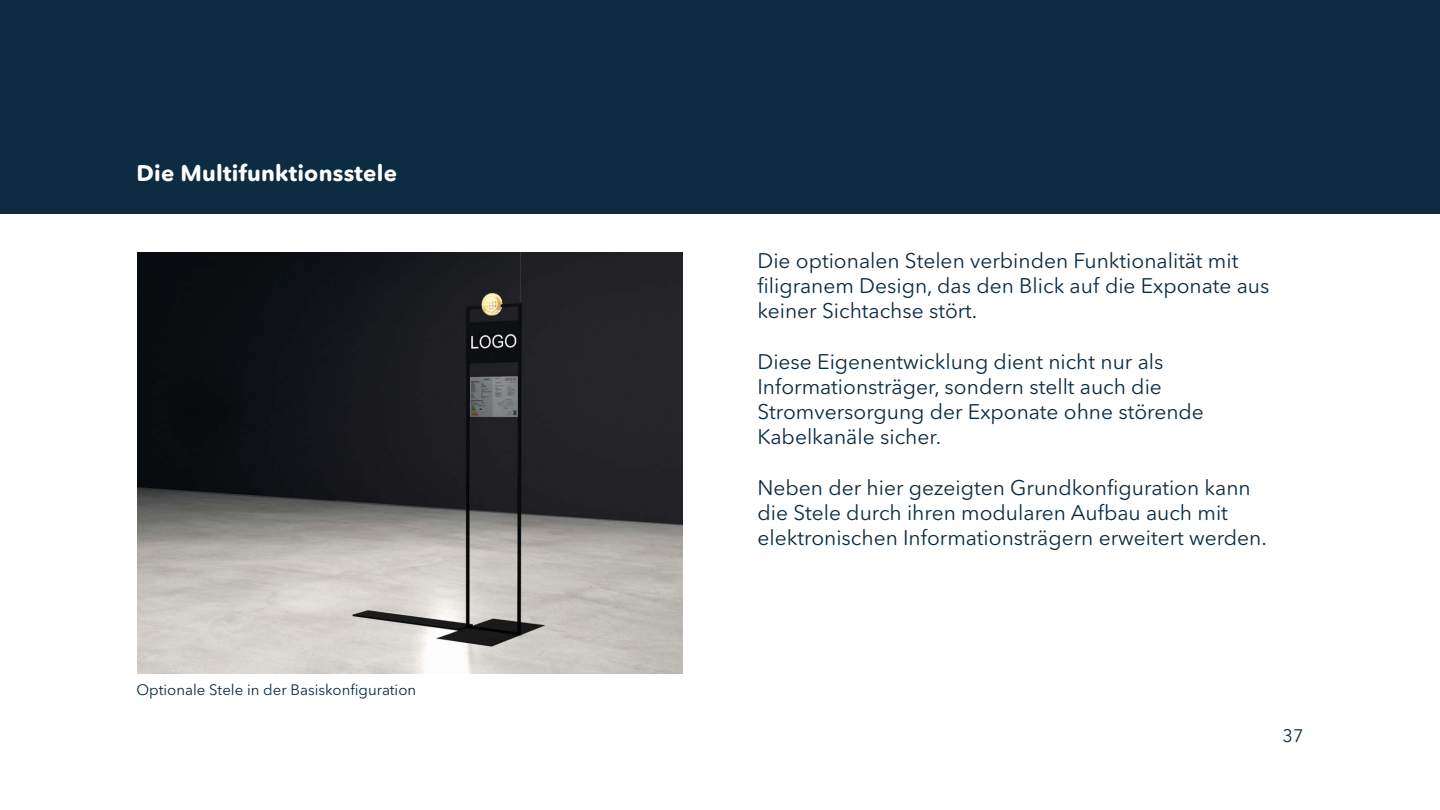
<style>
.page{position:relative;width:1440px;height:810px;background:#fff}
.page>*{position:absolute;margin:0;border:0;box-sizing:border-box;transform-origin:0 0}
.t1{font:700 22.5px "Avenir Next Rounded Pro";letter-spacing:.01em;color:#fff}
.t2{font:21px/25.2px "Avenir Next Rounded Pro";color:#0d2c41}
.t3{font:18px "Avenir Next Rounded Pro";color:#0d2c41}
.t4{font:15px "Avenir Next Rounded Pro";color:#0d2c41}
</style>
<div class="page">
<div style="left:0;top:0;width:1440px;height:214px;background:#0d2c41"></div>
<img style="left:137px;top:252px;width:545px;height:422px">
<p class="t1" style="left:136px;top:159px;width:262px">Die Multifunktionsstele</p>
<p class="t4" style="left:136px;top:681px;width:281px">Optionale Stele in der Basiskonfiguration</p>
<p class="t2" style="left:758px;top:248px;width:514px">Die optionalen Stelen verbinden Funktionalität mit filigranem Design, das den Blick auf die Exponate aus keiner Sichtachse stört.</p>
<p class="t2" style="left:758px;top:349px;width:448px">Diese Eigenentwicklung dient nicht nur als Informationsträger, sondern stellt auch die Stromversorgung der Exponate ohne störende Kabelkanäle sicher.</p>
<p class="t2" style="left:758px;top:475px;width:511px">Neben der hier gezeigten Grundkonfiguration kann die Stele durch ihren modularen Aufbau auch mit elektronischen Informationsträgern erweitert werden.</p>
<p class="t3" style="left:1283px;top:725px;width:22px">37</p>
</div>
